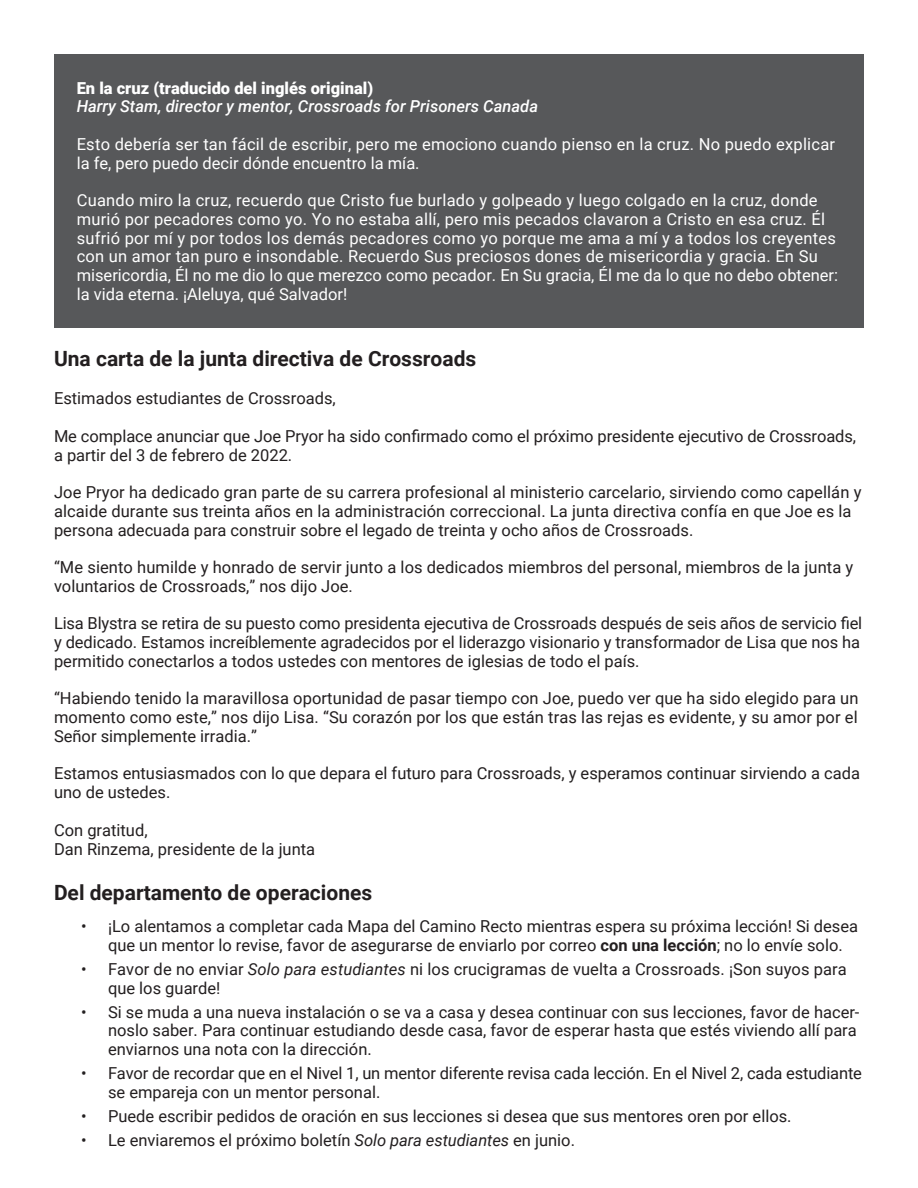
<style>
.page{position:relative;width:918px;height:1188px;background:#fff}
.page>*{position:absolute;margin:0;border:0;box-sizing:border-box;transform-origin:0 0}
.t1{font:700 21px "Roboto";color:#231f20}
.t2{font:16.5px/18.8px "Roboto";color:#231f20}
.t3{font:16.5px/18.8px "Roboto";letter-spacing:.015em;color:#fff}
.t4{font:italic 500 16.5px "Roboto";color:#fff}
.t5{font:900 16.5px "Roboto";color:#fff}
.s1{font-weight:700}
.s2{font-style:italic}
</style>
<div class="page">
<div style="left:54px;top:54px;width:810px;height:273px;background:#57585a"></div>
<p class="t5" style="left:77px;top:76px;width:298px">En la cruz (traducido del inglés original)</p>
<p class="t4" style="left:77px;top:95px;width:463px">Harry Stam, director y mentor, Crossroads for Prisoners Canada</p>
<p class="t3" style="left:77px;top:134px;width:760px">Esto debería ser tan fácil de escribir, pero me emociono cuando pienso en la cruz. No puedo explicar la fe, pero puedo decir dónde encuentro la mía.</p>
<p class="t3" style="left:77px;top:190px;width:763px">Cuando miro la cruz, recuerdo que Cristo fue burlado y golpeado y luego colgado en la cruz, donde murió por pecadores como yo. Yo no estaba allí, pero mis pecados clavaron a Cristo en esa cruz. Él sufrió por mí y por todos los demás pecadores como yo porque me ama a mí y a todos los creyentes con un amor tan puro e insondable. Recuerdo Sus preciosos dones de misericordia y gracia. En Su misericordia, Él no me dio lo que merezco como pecador. En Su gracia, Él me da lo que no debo obtener: la vida eterna. ¡Aleluya, qué Salvador!</p>
<p class="t1" style="left:54px;top:344px;width:424px">Una carta de la junta directiva de Crossroads</p>
<p class="t2" style="left:54px;top:388px;width:283px">Estimados estudiantes de Crossroads,</p>
<p class="t2" style="left:54px;top:426px;width:804px">Me complace anunciar que Joe Pryor ha sido confirmado como el próximo presidente ejecutivo de Crossroads, a partir del 3 de febrero de 2022.</p>
<p class="t2" style="left:54px;top:482px;width:809px">Joe Pryor ha dedicado gran parte de su carrera profesional al ministerio carcelario, sirviendo como capellán y alcaide durante sus treinta años en la administración correccional. La junta directiva confía en que Joe es la persona adecuada para construir sobre el legado de treinta y ocho años de Crossroads.</p>
<p class="t2" style="left:54px;top:557px;width:801px">“Me siento humilde y honrado de servir junto a los dedicados miembros del personal, miembros de la junta y voluntarios de Crossroads,” nos dijo Joe.</p>
<p class="t2" style="left:54px;top:613px;width:810px">Lisa Blystra se retira de su puesto como presidenta ejecutiva de Crossroads después de seis años de servicio fiel y dedicado. Estamos increíblemente agradecidos por el liderazgo visionario y transformador de Lisa que nos ha permitido conectarlos a todos ustedes con mentores de iglesias de todo el país.</p>
<p class="t2" style="left:54px;top:688px;width:806px;text-align:justify">“Habiendo tenido la maravillosa oportunidad de pasar tiempo con Joe, puedo ver que ha sido elegido para un momento como este,” nos dijo Lisa. “Su corazón por los que están tras las rejas es evidente, y su amor por el Señor simplemente irradia.”</p>
<p class="t2" style="left:54px;top:763px;width:808px">Estamos entusiasmados con lo que depara el futuro para Crossroads, y esperamos continuar sirviendo a cada uno de ustedes.</p>
<p class="t2" style="left:54px;top:820px;width:95px">Con gratitud,</p>
<p class="t2" style="left:54px;top:840px;width:263px">Dan Rinzema, presidente de la junta</p>
<p class="t1" style="left:54px;top:878px;width:320px">Del departamento de operaciones</p>
<p class="t2" style="left:108px;top:916px;width:752px;text-indent:-27px">• ¡Lo alentamos a completar cada Mapa del Camino Recto mientras espera su próxima lección! Si desea que un mentor lo revise, favor de asegurarse de enviarlo por correo <span class="s1">con una lección</span>; no lo envíe solo.</p>
<p class="t2" style="left:108px;top:959px;width:740px;text-indent:-27px">• Favor de no enviar <span class="s2">Solo para estudiantes</span> ni los crucigramas de vuelta a Crossroads. ¡Son suyos para que los guarde!</p>
<p class="t2" style="left:108px;top:1002px;width:753px;text-indent:-27px">• Si se muda a una nueva instalación o se va a casa y desea continuar con sus lecciones, favor de hacer&shy;noslo saber. Para continuar estudiando desde casa, favor de esperar hasta que estés viviendo allí para enviarnos una nota con la dirección.</p>
<p class="t2" style="left:108px;top:1063px;width:756px;text-indent:-27px">• Favor de recordar que en el Nivel 1, un mentor diferente revisa cada lección. En el Nivel 2, cada estudiante se empareja con un mentor personal.</p>
<p class="t2" style="left:81px;top:1106px;width:712px">• Puede escribir pedidos de oración en sus lecciones si desea que sus mentores oren por ellos.</p>
<p class="t2" style="left:81px;top:1130px;width:496px">• Le enviaremos el próximo boletín <span class="s2">Solo para estudiantes</span> en junio.</p>
</div>
